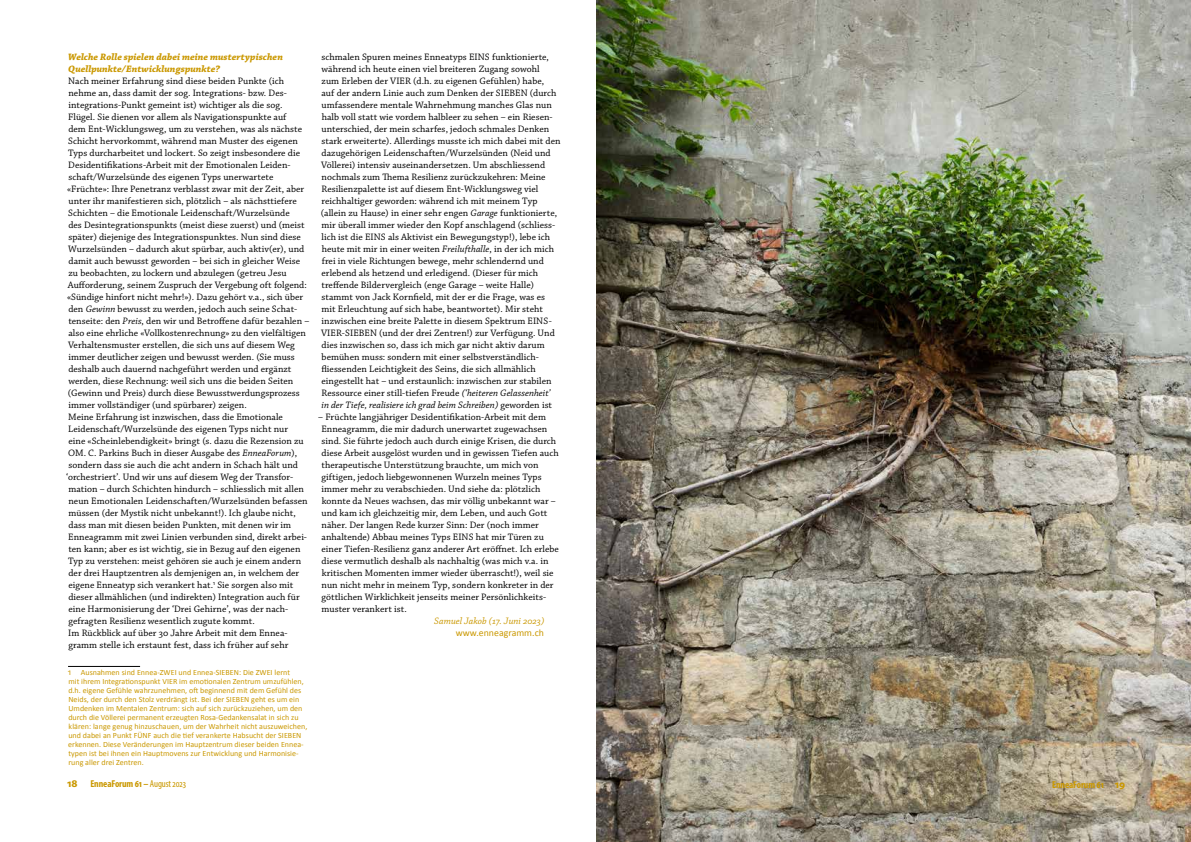
<style>
.page{position:relative;width:1191px;height:842px;background:#fff}
.page>*{position:absolute;margin:0;border:0;box-sizing:border-box;transform-origin:0 0}
.t1{font:700 condensed 10px "Myriad Pro";letter-spacing:-.01em;color:#ca9800}
.t2{font:9.8px/12px "Chaparral Pro";letter-spacing:.005em;color:#000}
.t3{font:italic 700 9.8px/12px "Chaparral Pro";letter-spacing:.005em;color:#ca9800}
.t4{font:italic 9.8px "Chaparral Pro";letter-spacing:.005em;color:#ca9800}
.t5{font:9.8px "Calibri";letter-spacing:.005em;color:#ca9800}
.t6{font:8px/9px "Calibri";letter-spacing:.005em;color:#ca9800}
.s1{font-style:italic}
.s2{font-family:"Fira Sans"}
.s3{font-stretch:normal;font-size:11px}
.s4{font-weight:400}
</style>
<div class="page">
<hr style="left:68px;top:666px;width:72px;height:1px;background:#000">
<img style="left:597px;top:0;width:594px;height:842px">
<p class="t3" style="left:68px;top:51px;width:216px">Welche Rolle spielen dabei meine mustertypischen<br>Quellpunkte/Entwicklungspunkte?</p>
<p class="t2" style="left:66px;top:75px;width:244px">Nach meiner Erfahrung sind diese beiden Punkte (ich nehme an, dass damit der sog. Integrations- bzw. Des&shy;integrations-Punkt gemeint ist) wichtiger als die sog.<br>Flügel. Sie dienen vor allem als Navigationspunkte auf<br>dem Ent-Wicklungsweg, um zu verstehen, was als nächste Schicht hervorkommt, während man Muster des eigenen Typs durcharbeitet und lockert. So zeigt insbesondere die Desidentifikations-Arbeit mit der Emotionalen Leiden&shy;schaft/Wurzelsünde des eigenen Typs unerwartete «Früchte»: Ihre Penetranz verblasst zwar mit der Zeit, aber unter ihr manifestieren sich, plötzlich – als nächsttiefere Schichten – die Emotionale Leidenschaft/Wurzelsünde<br>des Desintegrationspunkts (meist diese zuerst) und (meist später) diejenige des Integrationspunktes. Nun sind diese Wurzelsünden – dadurch akut spürbar, auch aktiv(er), und damit auch bewusst geworden – bei sich in gleicher Weise zu beobachten, zu lockern und abzulegen (getreu Jesu Aufforderung, seinem Zuspruch der Vergebung oft folgend: «Sündige hinfort nicht mehr!»). Dazu gehört v.a., sich über den <span class="s1">Gewinn</span> bewusst zu werden, jedoch auch seine Schat&shy;tenseite: den <span class="s1">Preis</span>, den wir und Betroffene dafür bezahlen – also eine ehrliche «Vollkostenrechnung» zu den vielfältigen Verhaltensmuster erstellen, die sich uns auf diesem Weg immer deutlicher zeigen und bewusst werden. (Sie muss deshalb auch dauernd nachgeführt werden und ergänzt werden, diese Rechnung: weil sich uns die beiden Seiten (Gewinn und Preis) durch diese Bewusstwerdungsprozess immer vollständiger (und spürbarer) zeigen.<br>Meine Erfahrung ist inzwischen, dass die Emotionale Leidenschaft/Wurzelsünde des eigenen Typs nicht nur<br>eine «Scheinlebendigkeit» bringt (s. dazu die Rezension zu OM. C. Parkins Buch in dieser Ausgabe des <span class="s1">EnneaForum</span>), sondern dass sie auch die acht andern in Schach hält und ‘orchestriert’. Und wir uns auf diesem Weg der Transfor&shy;mation – durch Schichten hindurch – schliesslich mit allen neun Emotionalen Leidenschaften/Wurzelsünden befassen müssen (der Mystik nicht unbekannt!). Ich glaube nicht, dass man mit diesen beiden Punkten, mit denen wir im Enneagramm mit zwei Linien verbunden sind, direkt arbei&shy;ten kann; aber es ist wichtig, sie in Bezug auf den eigenen Typ zu verstehen: meist gehören sie auch je einem andern der drei Hauptzentren als demjenigen an, in welchem der eigene Enneatyp sich verankert hat.<sup>1</sup> Sie sorgen also mit dieser allmählichen (und indirekten) Integration auch für eine Harmonisierung der ‘Drei Gehirne’, was der nach&shy;gefragten Resilienz wesentlich zugute kommt.<br>Im Rückblick auf über 30 Jahre Arbeit mit dem Ennea&shy;gramm stelle ich erstaunt fest, dass ich früher auf sehr</p>
<p class="t6" style="left:68px;top:668px;width:241px"><span class="s2">1</span> Ausnahmen sind Ennea-ZWEI und Ennea-SIEBEN: Die ZWEI lernt<br>mit ihrem Integrationspunkt VIER im emotionalen Zentrum umzufühlen, d.h. eigene Gefühle wahrzunehmen, oft beginnend mit dem Gefühl des Neids, der durch den Stolz verdrängt ist. Bei der SIEBEN geht es um ein Umdenken im Mentalen Zentrum: sich auf sich zurückzuziehen, um den durch die Völlerei permanent erzeugten Rosa-Gedankensalat in sich zu klären: lange genug hinzuschauen, um der Wahrheit nicht auszuweichen, und dabei an Punkt FÜNF auch die tief verankerte Habsucht der SIEBEN erkennen. Diese Veränderungen im Hauptzentrum dieser beiden Ennea&shy;typen ist bei ihnen ein Hauptmovens zur Entwicklung und Harmonisie&shy;rung aller drei Zentren.</p>
<p class="t2" style="left:321px;top:51px;width:241px">schmalen Spuren meines Enneatyps EINS funktionierte, während ich heute einen viel breiteren Zugang sowohl<br>zum Erleben der VIER (d.h. zu eigenen Gefühlen) habe,<br>auf der andern Linie auch zum Denken der SIEBEN (durch umfassendere mentale Wahrnehmung manches Glas nun halb voll statt wie vordem halbleer zu sehen – ein Riesen&shy;unterschied, der mein scharfes, jedoch schmales Denken stark erweiterte). Allerdings musste ich mich dabei mit den dazugehörigen Leidenschaften/Wurzelsünden (Neid und Völlerei) intensiv auseinandersetzen. Um abschliessend nochmals zum Thema Resilienz zurückzukehren: Meine Resilienzpalette ist auf diesem Ent-Wicklungsweg viel reichhaltiger geworden: während ich mit meinem Typ (allein zu Hause) in einer sehr engen <span class="s1">Garage</span> funktionierte, mir überall immer wieder den Kopf anschlagend (schliess&shy;lich ist die EINS als Aktivist ein Bewegungstyp!), lebe ich heute mit mir in einer weiten <span class="s1">Freilufthalle</span>, in der ich mich frei in viele Richtungen bewege, mehr schlendernd und erlebend als hetzend und erledigend. (Dieser für mich treffende Bildervergleich (enge Garage – weite Halle) stammt von Jack Kornfield, mit der er die Frage, was es mit Erleuchtung auf sich habe, beantwortet). Mir steht inzwischen eine breite Palette in diesem Spektrum EINS-VIER-SIEBEN (und der drei Zentren!) zur Verfügung. Und dies inzwischen so, dass ich mich gar nicht aktiv darum bemühen muss: sondern mit einer selbstverständlich&shy;fliessenden Leichtigkeit des Seins, die sich allmählich eingestellt hat – und erstaunlich: inzwischen zur stabilen Ressource einer still-tiefen Freude <span class="s1">(‘heiteren Gelassenheit’<br>in der Tiefe, realisiere ich grad beim Schreiben)</span> geworden ist</p>
<p class="t2" style="left:321px;top:411px;width:239px;text-indent:-3px">– Früchte langjähriger Desidentifikation-Arbeit mit dem Enneagramm, die mir dadurch unerwartet zugewachsen sind. Sie führte jedoch auch durch einige Krisen, die durch diese Arbeit ausgelöst wurden und in gewissen Tiefen auch therapeutische Unterstützung brauchte, um mich von giftigen, jedoch liebgewonnenen Wurzeln meines Typs immer mehr zu verabschieden. Und siehe da: plötzlich konnte da Neues wachsen, das mir völlig unbekannt war – und kam ich gleichzeitig mir, dem Leben, und auch Gott näher. Der langen Rede kurzer Sinn: Der (noch immer anhaltende) Abbau meines Typs EINS hat mir Türen zu einer Tiefen-Resilienz ganz anderer Art eröffnet. Ich erlebe diese vermutlich deshalb als nachhaltig (was mich v.a. in kritischen Momenten immer wieder überrascht!), weil sie nun nicht mehr in meinem Typ, sondern konkreter in der göttlichen Wirklichkeit jenseits meiner Persönlichkeits&shy;muster verankert ist.</p>
<p class="t4" style="left:434px;top:615px;width:112px">Samuel Jakob (17. Juni 2023)</p>
<p class="t5" style="left:456px;top:627px;width:90px">www.enneagramm.ch</p>
<p class="t1" style="left:67px;top:777px;width:121px"><span class="s3">18</span> EnneaForum 61 – <span class="s4">August 2023</span></p>
<p class="t1" style="left:1052px;top:778px;width:74px">EnneaForum 61 <span class="s3">19</span></p>
</div>
